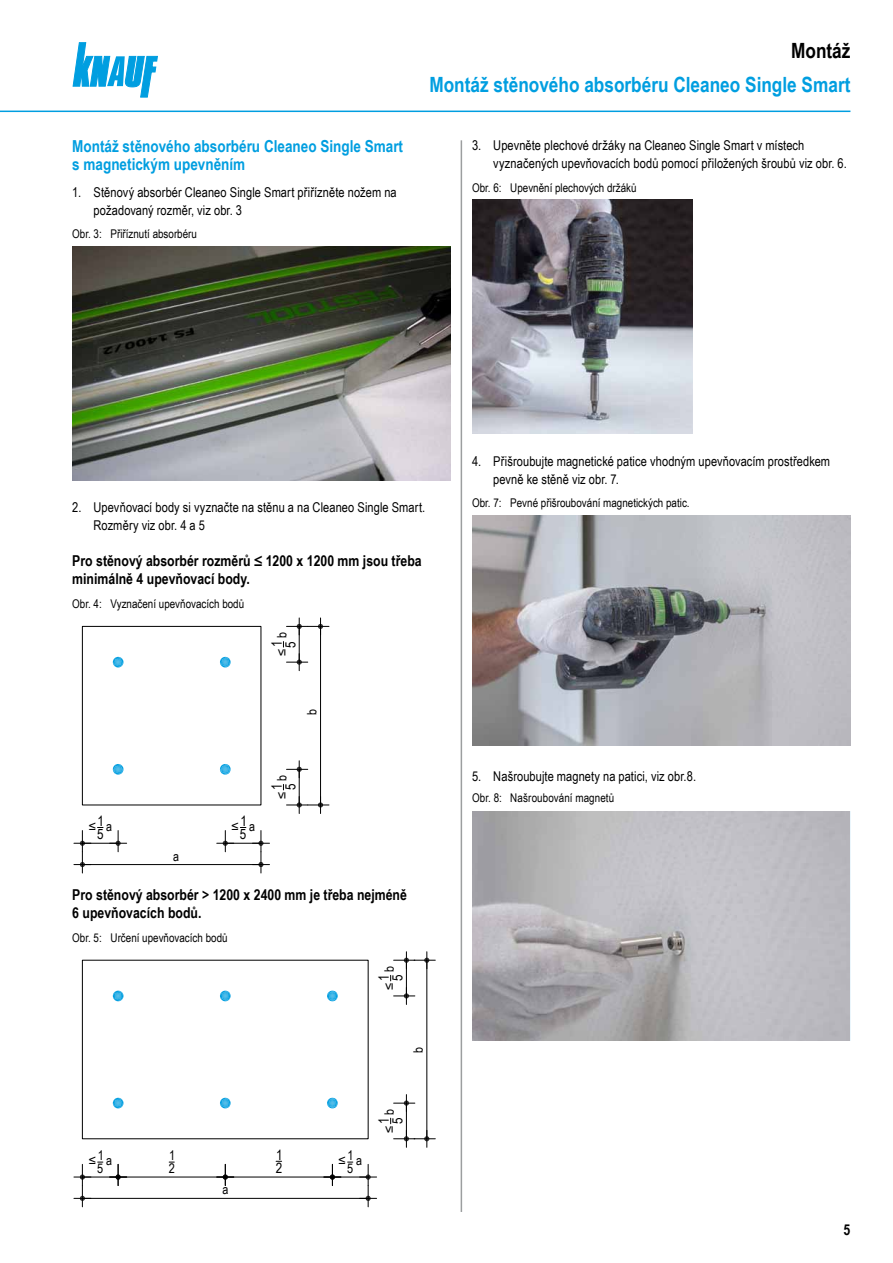
<style>
.page{position:relative;width:893px;height:1263px;background:#fff}
.page>*{position:absolute;margin:0;border:0;box-sizing:border-box;transform-origin:0 0}
.t1{font:700 21px "Arial Narrow";color:#009ee0}
.t2{font:700 21px "Arial Narrow";color:#000}
.t3{font:700 16.5px/18px "Arial Narrow";color:#009ee0}
.t4{font:700 15px/18px "Arial Narrow";color:#000}
.t5{font:14.25px/13.6px "Arial Narrow";color:#000}
.t6{font:13.5px/18px "Arial Narrow";letter-spacing:.005em;color:#000}
.t7{font:13.35px/12.8px "Arial Narrow";color:#000}
.t8{font:13.05px "Arial Narrow";color:#000}
.t9{font:12px "Arial Narrow";color:#000}
</style>
<div class="page">
<svg style="left:73px;top:43px;width:84px;height:54px"></svg>
<hr style="left:0;top:111px;width:850px;height:1px;background:#009ee0">
<hr style="left:461px;top:140px;width:1px;height:1072px;background:#9c9e9f">
<img style="left:72px;top:246px;width:379px;height:234px">
<div style="left:82px;top:626px;width:179px;height:179px;border:1px solid #000"></div>
<svg style="left:113px;top:657px;width:11px;height:10px"></svg>
<svg style="left:220px;top:657px;width:11px;height:10px"></svg>
<svg style="left:220px;top:764px;width:11px;height:11px"></svg>
<svg style="left:113px;top:764px;width:11px;height:11px"></svg>
<hr style="left:299px;top:770px;width:1px;height:34px;background:#000">
<svg style="left:286px;top:761px;width:22px;height:17px"></svg>
<hr style="left:299px;top:627px;width:1px;height:34px;background:#000">
<svg style="left:286px;top:654px;width:22px;height:17px"></svg>
<hr style="left:83px;top:843px;width:34px;height:1px;background:#000">
<svg style="left:110px;top:830px;width:17px;height:22px"></svg>
<hr style="left:226px;top:843px;width:34px;height:1px;background:#000">
<svg style="left:217px;top:830px;width:17px;height:22px"></svg>
<hr style="left:83px;top:864px;width:177px;height:1px;background:#000">
<svg style="left:74px;top:830px;width:17px;height:43px"></svg>
<svg style="left:252px;top:830px;width:17px;height:43px"></svg>
<hr style="left:320px;top:627px;width:1px;height:177px;background:#000">
<svg style="left:286px;top:796px;width:43px;height:17px"></svg>
<svg style="left:286px;top:618px;width:43px;height:17px"></svg>
<svg style="left:113px;top:990px;width:11px;height:11px"></svg>
<svg style="left:220px;top:990px;width:11px;height:11px"></svg>
<svg style="left:220px;top:1098px;width:11px;height:10px"></svg>
<svg style="left:113px;top:1098px;width:11px;height:10px"></svg>
<svg style="left:327px;top:990px;width:11px;height:11px"></svg>
<svg style="left:327px;top:1098px;width:11px;height:10px"></svg>
<hr style="left:226px;top:1177px;width:105px;height:1px;background:#000">
<hr style="left:119px;top:1177px;width:105px;height:1px;background:#000">
<svg style="left:217px;top:1164px;width:17px;height:21px"></svg>
<hr style="left:83px;top:1177px;width:34px;height:1px;background:#000">
<svg style="left:110px;top:1164px;width:17px;height:21px"></svg>
<hr style="left:333px;top:1177px;width:34px;height:1px;background:#000">
<svg style="left:324px;top:1164px;width:17px;height:21px"></svg>
<hr style="left:406px;top:1104px;width:1px;height:34px;background:#000">
<svg style="left:394px;top:1094px;width:21px;height:17px"></svg>
<hr style="left:406px;top:961px;width:1px;height:34px;background:#000">
<svg style="left:394px;top:987px;width:21px;height:17px"></svg>
<hr style="left:83px;top:1198px;width:284px;height:1px;background:#000">
<svg style="left:74px;top:1164px;width:17px;height:43px"></svg>
<svg style="left:360px;top:1164px;width:17px;height:43px"></svg>
<hr style="left:427px;top:961px;width:1px;height:177px;background:#000">
<svg style="left:394px;top:1130px;width:41px;height:17px"></svg>
<svg style="left:394px;top:952px;width:41px;height:17px"></svg>
<img style="left:472px;top:200px;width:220px;height:234px">
<img style="left:472px;top:516px;width:378px;height:229px">
<img style="left:472px;top:811px;width:378px;height:230px">
<p class="t3" style="left:72px;top:137px;width:332px">Montáž stěnového absorbéru Cleaneo Single Smart s magnetickým upevněním</p>
<p class="t6" style="left:94px;top:182px;width:305px;text-indent:-21px">1. Stěnový absorbér Cleaneo Single Smart přiřízněte nožem na požadovaný rozměr, viz obr. 3</p>
<p class="t9" style="left:72px;top:225px;width:126px">Obr. 3: Přiříznutí absorbéru</p>
<h1 class="t2" style="left:791px;top:34px;width:61px">Montáž</h1>
<h1 class="t1" style="left:429px;top:69px;width:423px">Montáž stěnového absorbéru Cleaneo Single Smart</h1>
<p class="t6" style="left:493px;top:136px;width:355px;text-indent:-21px">3. Upevněte plechové držáky na Cleaneo Single Smart v místech vyznačených upevňovacích bodů pomocí přiložených šroubů viz obr. 6.</p>
<p class="t9" style="left:472px;top:178px;width:166px">Obr. 6: Upevnění plechových držáků</p>
<p class="t6" style="left:94px;top:498px;width:333px;text-indent:-21px">2. Upevňovací body si vyznačte na stěnu a na Cleaneo Single Smart.<br>Rozměry viz obr. 4 a 5</p>
<p class="t4" style="left:72px;top:551px;width:351px">Pro stěnový absorbér rozměrů ≤ 1200 x 1200 mm jsou třeba minimálně 4 upevňovací body.</p>
<p class="t9" style="left:72px;top:595px;width:173px">Obr. 4: Vyznačení upevňovacích bodů</p>
<p class="t8" style="left:272px;top:638px;width:7px;rotate:-90deg">b</p>
<p class="t5" style="left:269px;top:647px;width:8px;rotate:-90deg">1<br>5</p>
<p class="t8" style="left:272px;top:656px;width:9px;rotate:-90deg">≤</p>
<p class="t8" style="left:302px;top:715px;width:7px;rotate:-90deg">b</p>
<p class="t5" style="left:97px;top:813px;width:8px">1<br>5</p>
<p class="t5" style="left:240px;top:813px;width:8px">1<br>5</p>
<p class="t8" style="left:89px;top:816px;width:25px">≤ a</p>
<p class="t8" style="left:249px;top:816px;width:7px">a</p>
<p class="t8" style="left:232px;top:816px;width:9px">≤</p>
<p class="t8" style="left:173px;top:846px;width:7px">a</p>
<p class="t8" style="left:272px;top:781px;width:7px;rotate:-90deg">b</p>
<p class="t5" style="left:269px;top:790px;width:8px;rotate:-90deg">1<br>5</p>
<p class="t8" style="left:272px;top:799px;width:9px;rotate:-90deg">≤</p>
<p class="t4" style="left:72px;top:885px;width:336px">Pro stěnový absorbér &gt; 1200 x 2400 mm je třeba nejméně<br>6 upevňovacích bodů.</p>
<p class="t9" style="left:72px;top:929px;width:157px">Obr. 5: Určení upevňovacích bodů</p>
<p class="t8" style="left:380px;top:990px;width:25px;rotate:-90deg">≤ b</p>
<p class="t5" style="left:377px;top:981px;width:8px;rotate:-90deg">1<br>5</p>
<p class="t8" style="left:409px;top:1053px;width:7px;rotate:-90deg">b</p>
<p class="t5" style="left:276px;top:1147px;width:8px">1<br>2</p>
<p class="t8" style="left:89px;top:1151px;width:25px">≤ a</p>
<p class="t7" style="left:347px;top:1149px;width:8px">1<br>5</p>
<p class="t7" style="left:97px;top:1149px;width:8px">1<br>5</p>
<p class="t7" style="left:169px;top:1149px;width:8px">1<br>2</p>
<p class="t8" style="left:339px;top:1151px;width:25px">≤ a</p>
<p class="t8" style="left:222px;top:1180px;width:7px">a</p>
<p class="t8" style="left:380px;top:1132px;width:25px;rotate:-90deg">≤ b</p>
<p class="t5" style="left:377px;top:1124px;width:8px;rotate:-90deg">1<br>5</p>
<p class="t6" style="left:493px;top:451px;width:338px;text-indent:-21px">4. Přišroubujte magnetické patice vhodným upevňovacím prostředkem pevně ke stěně viz obr. 7.</p>
<p class="t9" style="left:472px;top:494px;width:219px">Obr. 7: Pevné přišroubování magnetických patic.</p>
<p class="t6" style="left:472px;top:766px;width:226px">5. Našroubujte magnety na patici, viz obr.8.</p>
<p class="t9" style="left:472px;top:788px;width:144px">Obr. 8: Našroubování magnetů</p>
<p class="t4" style="left:844px;top:1219px;width:8px">5</p>
</div>
